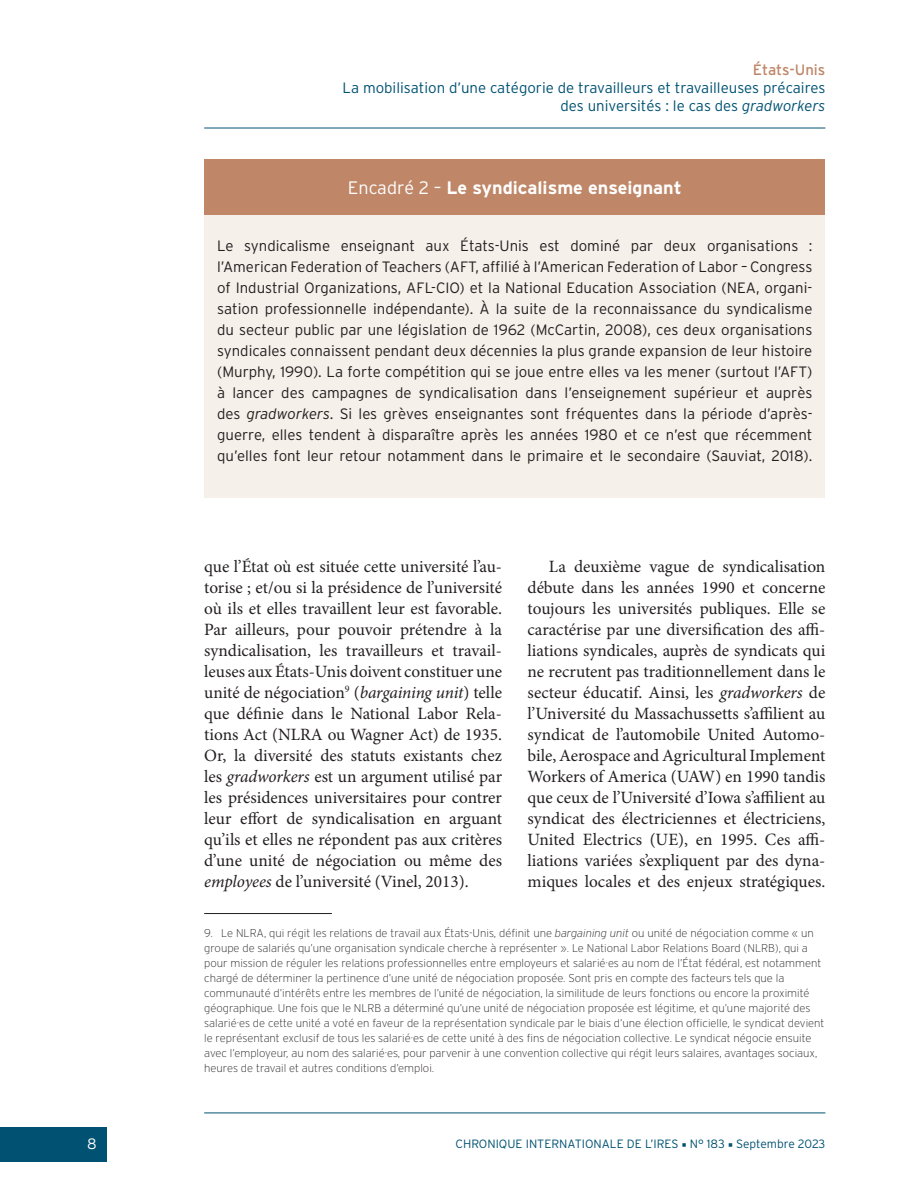
<style>
.page{position:relative;width:919px;height:1187px;background:#fff}
.page>*{position:absolute;margin:0;border:0;box-sizing:border-box;transform-origin:0 0}
.TITRE_ENCADRE{font:700 18px "Interstate";color:#fff}
.t1{font:17.25px/21px "Minion Pro";color:#231f20;text-align:justify}
.ENCADRE{font:300 15px/21px "Interstate";color:#231f20;text-align:justify}
.t2{font:300 15px/18px "Interstate";color:#015272;text-align:right}
.t3{font:15px "Interstate";color:#bf8667}
.t4{font:300 15px "Interstate";color:#fff}
.t5{font:300 12px "Interstate";color:#015272}
.NOTES_DE_BAS{font:200 11.25px/15px "Interstate";color:#231f20}
.s1{font-style:italic}
.s2{font-weight:300}
.s3{font-family:"Minion Pro";font-weight:400}
</style>
<div class="page">
<div style="left:0;top:1127px;width:106px;height:34px;background:#015272"></div>
<hr style="left:204px;top:128px;width:621px;height:1px;background:#015272">
<hr style="left:204px;top:1112px;width:621px;height:1px;background:#015272">
<hr style="left:204px;top:913px;width:128px;height:1px;background:#231f20">
<div style="left:204px;top:159px;width:621px;height:56px;background:#bf8667"></div>
<div style="left:204px;top:215px;width:621px;height:282px;background:#f6f0ea"></div>
<p class="t3" style="left:752px;top:61px;width:74px">États-Unis</p>
<p class="t2" style="left:342px;top:78px;width:484px">La mobilisation d’une catégorie de travailleurs et travailleuses précaires des universités : le cas des <span class="s1">gradworkers</span></p>
<p class="TITRE_ENCADRE" style="left:348px;top:178px;width:335px"><span class="s2">Encadré 2 –</span> Le syndicalisme enseignant</p>
<p class="ENCADRE" style="left:217px;top:235px;width:596px">Le syndicalisme enseignant aux États-Unis est dominé par deux organisations : l’American Federation of Teachers (AFT, affilié à l’American Federation of Labor – Congress of Industrial Organizations, AFL-CIO) et la National Education Association (NEA, organi&shy;sation professionnelle indépendante). À la suite de la reconnaissance du syndicalisme du secteur public par une législation de 1962 (McCartin, 2008), ces deux organisations syndicales connaissent pendant deux décennies la plus grande expansion de leur histoire (Murphy, 1990). La forte compétition qui se joue entre elles va les mener (surtout l’AFT) à lancer des campagnes de syndicalisation dans l’enseignement supérieur et auprès des <span class="s1">gradworkers</span>. Si les grèves enseignantes sont fréquentes dans la période d’après&shy;guerre, elles tendent à disparaître après les années 1980 et ce n’est que récemment qu’elles font leur retour notamment dans le primaire et le secondaire (Sauviat, 2018).</p>
<p class="t1" style="left:204px;top:556px;width:299px">que l’État où est située cette université l’au&shy;torise ; et/ou si la présidence de l’université où ils et elles travaillent leur est favorable.<br>Par ailleurs, pour pouvoir prétendre à la syndicalisation, les travailleurs et travail&shy;leuses aux États-Unis doivent constituer une unité de négociation<sup>9</sup> (<span class="s1">bargaining unit</span>) telle que définie dans le National Labor Rela&shy;tions Act (NLRA ou Wagner Act) de 1935.<br>Or, la diversité des statuts existants chez les <span class="s1">gradworkers</span> est un argument utilisé par les présidences universitaires pour contrer leur effort de syndicalisation en arguant qu’ils et elles ne répondent pas aux critères d’une unité de négociation ou même des <span class="s1">employees</span> de l’université (Vinel, 2013).</p>
<p class="NOTES_DE_BAS" style="left:204px;top:925px;width:621px">9. Le NLRA, qui régit les relations de travail aux États-Unis, définit une <span class="s1">bargaining unit</span> ou unité de négociation comme « un groupe de salariés qu’une organisation syndicale cherche à représenter ». Le National Labor Relations Board (NLRB), qui a pour mission de réguler les relations professionnelles entre employeurs et salarié·es au nom de l’État fédéral, est notamment chargé de déterminer la pertinence d’une unité de négociation proposée. Sont pris en compte des facteurs tels que la communauté d’intérêts entre les membres de l’unité de négociation, la similitude de leurs fonctions ou encore la proximité géographique. Une fois que le NLRB a déterminé qu’une unité de négociation proposée est légitime, et qu’une majorité des salarié·es de cette unité a voté en faveur de la représentation syndicale par le biais d’une élection officielle, le syndicat devient le représentant exclusif de tous les salarié·es de cette unité à des fins de négociation collective. Le syndicat négocie ensuite avec l’employeur, au nom des salarié·es, pour parvenir à une convention collective qui régit leurs salaires, avantages sociaux, heures de travail et autres conditions d’emploi.</p>
<p class="t1" style="left:527px;top:556px;width:299px;text-indent:21px">La deuxième vague de syndicalisation débute dans les années 1990 et concerne toujours les universités publiques. Elle se caractérise par une diversification des affi&shy;liations syndicales, auprès de syndicats qui ne recrutent pas traditionnellement dans le secteur éducatif. Ainsi, les <span class="s1">gradworkers</span> de l’Université du Massachussetts s’affilient au syndicat de l’automobile United Automo&shy;bile, Aerospace and Agricultural Implement Workers of America (UAW) en 1990 tandis que ceux de l’Université d’Iowa s’affilient au syndicat des électriciennes et électriciens, United Electrics (UE), en 1995. Ces affi&shy;liations variées s’expliquent par des dyna&shy;miques locales et des enjeux stratégiques.</p>
<p class="t4" style="left:87px;top:1135px;width:11px">8</p>
<p class="t5" style="left:455px;top:1137px;width:371px">CHRONIQUE INTERNATIONALE DE L’IRES <span class="s3">■</span> N° 183 <span class="s3">■</span> Septembre 2023</p>
</div>
